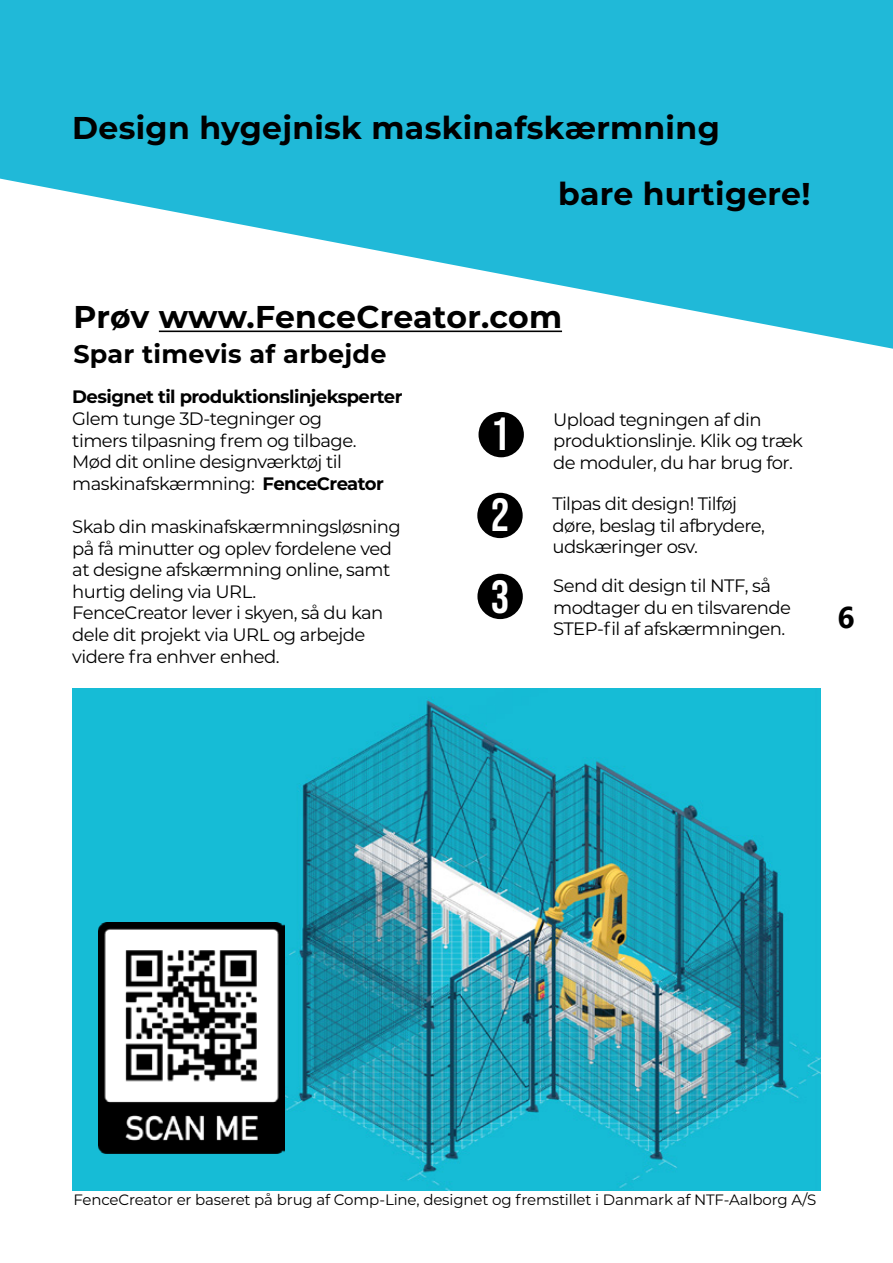
<style>
.page{position:relative;width:893px;height:1263px;background:#fff}
.page>*{position:absolute;margin:0;border:0;box-sizing:border-box;transform-origin:0 0}
.t1{font:46.5px/81.3px "Bebas Neue";color:#fff;text-align:justify}
.t2{font:700 31.5px/66px "Montserrat";letter-spacing:.01em;color:#000}
.t3{font:700 30px "Segoe UI";color:#000}
.t4{font:700 25.5px "Montserrat";letter-spacing:.01em;color:#000}
.t5{font:18px/21.6px "Montserrat";letter-spacing:-.03em;color:#000}
.t6{font:700 18px "Montserrat";letter-spacing:-.03em;color:#000}
.t7{font:15px "Montserrat";letter-spacing:-.01em;color:#000}
.s1{font-weight:700}
</style>
<div class="page">
<img style="left:72px;top:688px;width:749px;height:503px">
<svg style="left:0;top:0;width:893px;height:349px;fill:#20b9d8"></svg>
<hr style="left:159px;top:330px;width:403px;height:2px;background:#000">
<div style="left:478px;top:412px;width:46px;height:45px;background:#000;border-radius:50%"></div>
<div style="left:477px;top:493px;width:46px;height:45px;background:#000;border-radius:50%"></div>
<div style="left:477px;top:574px;width:46px;height:45px;background:#000;border-radius:50%"></div>
<img style="left:99px;top:923px;width:186px;height:231px">
<h2 class="t2" style="left:558px;top:93px;width:254px;text-indent:-486px">Design hygejnisk maskinafskærmning<br>bare hurtigere!</h2>
<h2 class="t2" style="left:73px;top:282px;width:490px">Prøv www.FenceCreator.com</h2>
<h3 class="t4" style="left:73px;top:335px;width:315px">Spar timevis af arbejde</h3>
<p class="t6" style="left:72px;top:384px;width:332px">Designet til produktionslinjeksperter</p>
<p class="t5" style="left:72px;top:407px;width:313px">Glem tunge 3D-tegninger og<br>timers tilpasning frem og tilbage.<br>Mød dit online designværktøj til maskinafskærmning: <span class="s1">FenceCreator</span></p>
<p class="t5" style="left:72px;top:515px;width:330px">Skab din maskinafskærmningsløsning på få minutter og oplev fordelene ved at designe afskærmning online, samt hurtig deling via URL.<br>FenceCreator lever i skyen, så du kan dele dit projekt via URL og arbejde videre fra enhver enhed.</p>
<h1 class="t1" style="left:491px;top:393px;width:20px">1<br>2<br>3</h1>
<p class="t5" style="left:553px;top:408px;width:251px">Upload tegningen af din produktionslinje. Klik og træk de moduler, du har brug for.</p>
<p class="t5" style="left:552px;top:492px;width:214px">Tilpas dit design! Tilføj døre, beslag til afbrydere, udskæringer osv.</p>
<p class="t5" style="left:553px;top:574px;width:239px">Send dit design til NTF, så modtager du en tilsvarende<br>STEP-fil af afskærmningen.</p>
<h3 class="t3" style="left:838px;top:589px;width:19px">6</h3>
<p class="t7" style="left:73px;top:1189px;width:744px">FenceCreator er baseret på brug af Comp-Line, designet og fremstillet i Danmark af NTF-Aalborg A/S</p>
</div>
